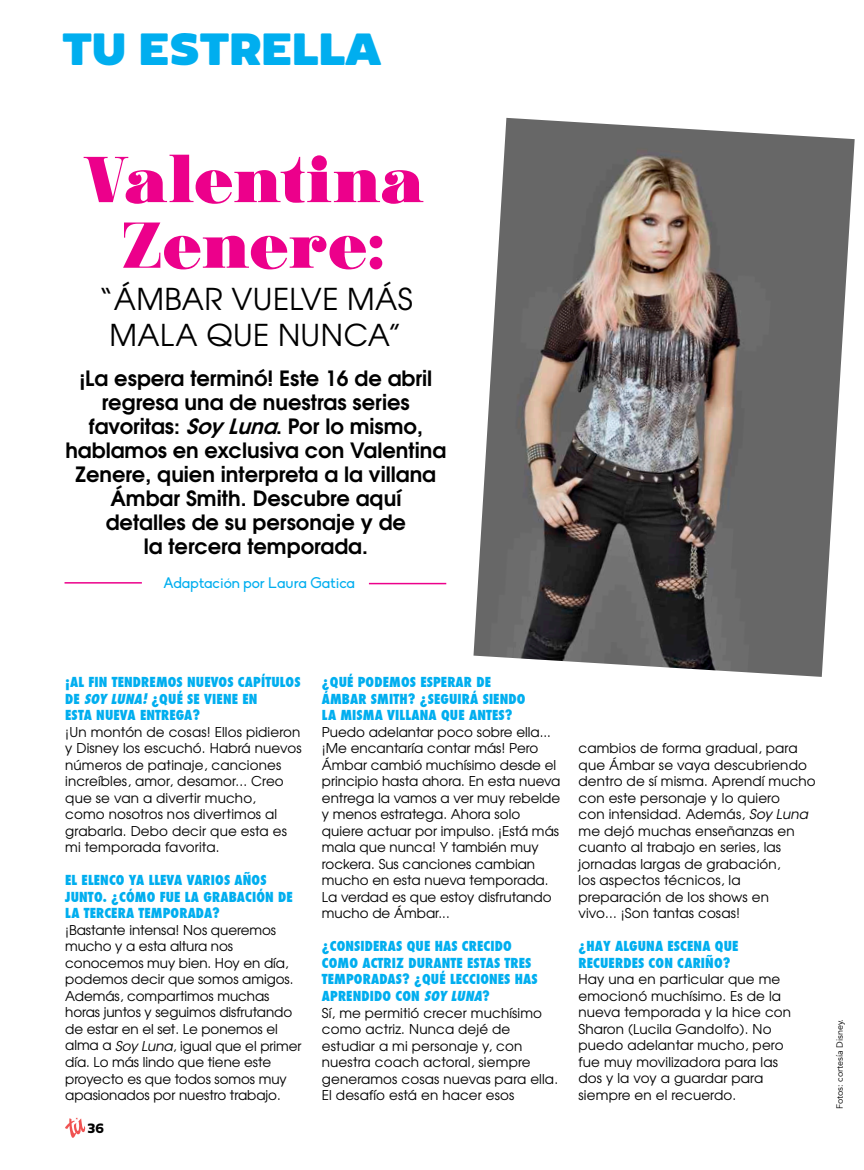
<style>
.page{position:relative;width:864px;height:1170px;background:#fff}
.page>*{position:absolute;margin:0;border:0;box-sizing:border-box;transform-origin:0 0}
.t1{font:63.9px/65.6px "Ganton";letter-spacing:-.015em;color:#ec008b;text-align:center}
.t2{font:800 45px "Monty";color:#00aeef}
.t3{font:30px/36px "Te X Gyre Adventor";letter-spacing:.015em;color:#000;text-align:center}
.t4{font:700 21px/24px "Te X Gyre Adventor";color:#000;text-align:center}
.t5{font:15px "Biko";color:#00aeef}
.t6{font:13.5px/16.5px "Te X Gyre Adventor";letter-spacing:.01em;color:#000}
.t7{font:800 condensed 13.5px/16.5px "Futura";letter-spacing:.01em;color:#00aeef}
.t8{font:700 13.5px "Monty";color:#000}
.t9{font:9px "Avenir";color:#000}
.s1{font-style:italic}
</style>
<div class="page">
<hr style="left:64px;top:582px;width:78px;height:1px;background:#ec008b">
<svg style="left:65px;top:1117px;width:20px;height:21px"></svg>
<img style="left:473px;top:118px;width:381px;height:558px">
<hr style="left:369px;top:582px;width:77px;height:2px;background:#ec008b">
<h2 class="t2" style="left:62px;top:15px;width:320px">TU ESTRELLA</h2>
<h1 class="t1" style="left:83px;top:148px;width:342px">Valentina<br>Zenere:</h1>
<h3 class="t3" style="left:98px;top:279px;width:315px">“ÁMBAR VUELVE MÁS<br>MALA QUE NUNCA”</h3>
<p class="t4" style="left:65px;top:364px;width:382px">¡La espera terminó! Este 16 de abril regresa una de nuestras series favoritas: <span class="s1">SoyLuna</span>. Por lo mismo, hablamos en exclusiva con Valentina<br>Zenere, quien interpreta a la villana<br>Ámbar Smith. Descubre aquí<br>detalles de su personaje y de<br>la tercera temporada.</p>
<p class="t5" style="left:163px;top:574px;width:193px">Adaptación por Laura Gatica</p>
<p class="t7" style="left:65px;top:674px;width:237px">¡AL FIN TENDREMOS NUEVOS CAPÍTULOS<br>DE <span class="s1">SOY LUNA!</span> ¿QUÉ SE VIENE EN<br>ESTA NUEVA ENTREGA?</p>
<p class="t6" style="left:65px;top:722px;width:238px">¡Un montón de cosas! Ellos pidieron y Disney los escuchó. Habrá nuevos números de patinaje, canciones increíbles, amor, desamor... Creo que se van a divertir mucho,<br>como nosotros nos divertimos al grabarla. Debo decir que esta es mi temporada favorita.</p>
<p class="t7" style="left:65px;top:872px;width:229px">EL ELENCO YA LLEVA VARIOS AÑOS<br>JUNTO. ¿CÓMO FUE LA GRABACIÓN DE<br>LA TERCERA TEMPORADA?</p>
<p class="t6" style="left:65px;top:920px;width:238px">¡Bastante intensa! Nos queremos mucho y a esta altura nos conocemos muy bien. Hoy en día, podemos decir que somos amigos.<br>Además, compartimos muchas horas juntos y seguimos disfrutando de estar en el set. Le ponemos el alma a <span class="s1">Soy Luna</span>, igual que el primer día. Lo más lindo que tiene este proyecto es que todos somos muy apasionados por nuestro trabajo.</p>
<p class="t8" style="left:88px;top:1119px;width:18px">36</p>
<p class="t7" style="left:322px;top:674px;width:205px">¿QUÉ PODEMOS ESPERAR DE<br>ÁMBAR SMITH? ¿SEGUIRÁ SIENDO<br>LA MISMA VILLANA QUE ANTES?</p>
<p class="t6" style="left:322px;top:722px;width:240px">Puedo adelantar poco sobre ella... ¡Me encantaría contar más! Pero<br>Ámbar cambió muchísimo desde el principio hasta ahora. En esta nueva entrega la vamos a ver muy rebelde y menos estratega. Ahora solo quiere actuar por impulso. ¡Está más mala que nunca! Y también muy rockera. Sus canciones cambian mucho en esta nueva temporada.<br>La verdad es que estoy disfrutando mucho de Ámbar...</p>
<p class="t7" style="left:322px;top:938px;width:217px">¿CONSIDERAS QUE HAS CRECIDO<br>COMO ACTRIZ DURANTE ESTAS TRES<br>TEMPORADAS? ¿QUÉ LECCIONES HAS<br>APRENDIDO CON <span class="s1">SOY LUNA</span>?</p>
<p class="t6" style="left:322px;top:1003px;width:237px">Sí, me permitió crecer muchísimo como actriz. Nunca dejé de estudiar a mi personaje y, con nuestra coach actoral, siempre generamos cosas nuevas para ella.<br>El desafío está en hacer esos</p>
<p class="t6" style="left:578px;top:739px;width:239px">cambios de forma gradual, para que Ámbar se vaya descubriendo dentro de sí misma. Aprendí mucho con este personaje y lo quiero<br>con intensidad. Además, <span class="s1">Soy Luna </span>me dejó muchas enseñanzas en cuanto al trabajo en series, las jornadas largas de grabación,<br>los aspectos técnicos, la preparación de los shows en<br>vivo... ¡Son tantas cosas!</p>
<p class="t7" style="left:578px;top:937px;width:161px">¿HAY ALGUNA ESCENA QUE<br>RECUERDES CON CARIÑO?</p>
<p class="t6" style="left:578px;top:970px;width:214px">Hay una en particular que me emocionó muchísimo. Es de la nueva temporada y la hice con<br>Sharon (Lucila Gandolfo). No puedo adelantar mucho, pero fue muy movilizadora para las dos y la voy a guardar para siempre en el recuerdo.</p>
<p class="t9" style="left:833px;top:1109px;width:92px;rotate:-90deg">Fotos: cortesía Disney.</p>
</div>
